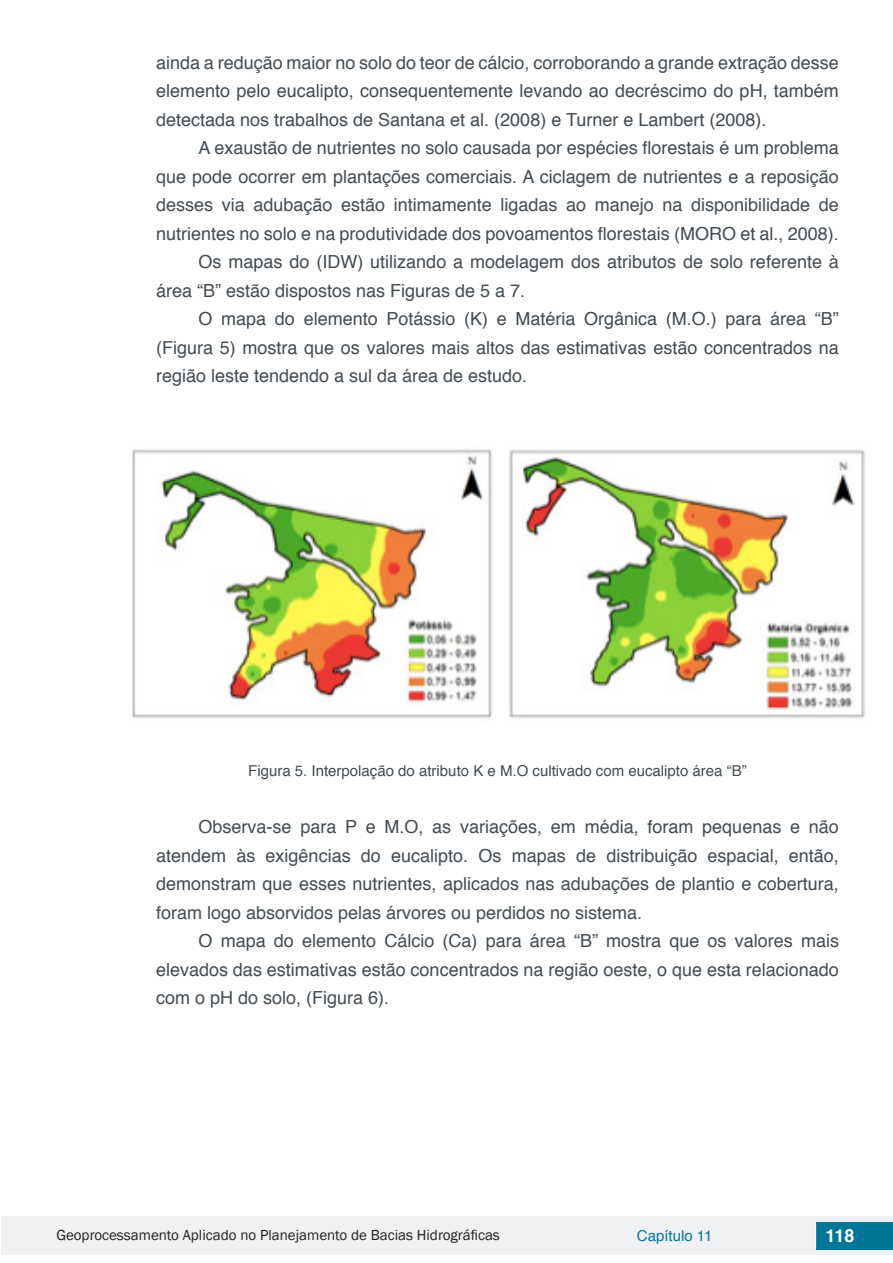
<style>
.page{position:relative;width:893px;height:1263px;background:#fff}
.page>*{position:absolute;margin:0;border:0;box-sizing:border-box;transform-origin:0 0}
.t1{font:18px/28.5px "Helvetica";color:#434c52;text-align:justify}
.t2{font:700 18px "Helvetica";color:#fff}
.t3{font:15px "Helvetica";color:#434c52}
.t4{font:15px "Franklin Gothic";color:#231f20}
.t5{font:15px "Helvetica";color:#007699}
</style>
<div class="page">
<div style="left:1px;top:1216px;width:891px;height:38px;background:#f0f1f2"></div>
<div style="left:816px;top:1222px;width:77px;height:27px;background:#007699"></div>
<svg style="left:815px;top:1224px;width:1px;height:24px"></svg>
<img style="left:132px;top:449px;width:733px;height:270px">
<p class="t1" style="left:156px;top:49px;width:684px">ainda a redução maior no solo do teor de cálcio, corroborando a grande extração desse elemento pelo eucalipto, consequentemente levando ao decréscimo do pH, também detectada nos trabalhos de Santana et al. (2008) e Turner e Lambert (2008).</p>
<p class="t1" style="left:199px;top:134px;width:642px">A exaustão de nutrientes no solo causada por espécies florestais é um problema</p>
<p class="t1" style="left:156px;top:163px;width:684px">que pode ocorrer em plantações comerciais. A ciclagem de nutrientes e a reposição</p>
<p class="t1" style="left:156px;top:191px;width:684px">desses via adubação estão intimamente ligadas ao manejo na disponibilidade de</p>
<p class="t1" style="left:156px;top:220px;width:684px">nutrientes no solo e na produtividade dos povoamentos florestais (MORO et al., 2008).</p>
<p class="t1" style="left:199px;top:248px;width:642px">Os mapas do (IDW) utilizando a modelagem dos atributos de solo referente à</p>
<p class="t1" style="left:156px;top:277px;width:371px">área “B” estão dispostos nas Figuras de 5 a 7.</p>
<p class="t1" style="left:199px;top:305px;width:642px">O mapa do elemento Potássio (K) e Matéria Orgânica (M.O.) para área “B”</p>
<p class="t1" style="left:156px;top:334px;width:684px">(Figura 5) mostra que os valores mais altos das estimativas estão concentrados na</p>
<p class="t1" style="left:156px;top:362px;width:373px">região leste tendendo a sul da área de estudo.</p>
<p class="t3" style="left:248px;top:759px;width:500px">Figura 5. Interpolação do atributo K e M.O cultivado com eucalipto área “B”</p>
<p class="t1" style="left:156px;top:813px;width:684px;text-indent:43px">Observa-se para P e M.O, as variações, em média, foram pequenas e não atendem às exigências do eucalipto. Os mapas de distribuição espacial, então, demonstram que esses nutrientes, aplicados nas adubações de plantio e cobertura, foram logo absorvidos pelas árvores ou perdidos no sistema.</p>
<p class="t1" style="left:156px;top:927px;width:684px;text-indent:43px">O mapa do elemento Cálcio (Ca) para área “B” mostra que os valores mais elevados das estimativas estão concentrados na região oeste, o que esta relacionado com o pH do solo, (Figura 6).</p>
<p class="t4" style="left:56px;top:1226px;width:445px">Geoprocessamento Aplicado no Planejamento de Bacias Hidrográficas</p>
<p class="t5" style="left:637px;top:1224px;width:77px">Capítulo 11</p>
<p class="t2" style="left:825px;top:1221px;width:31px">118</p>
</div>
